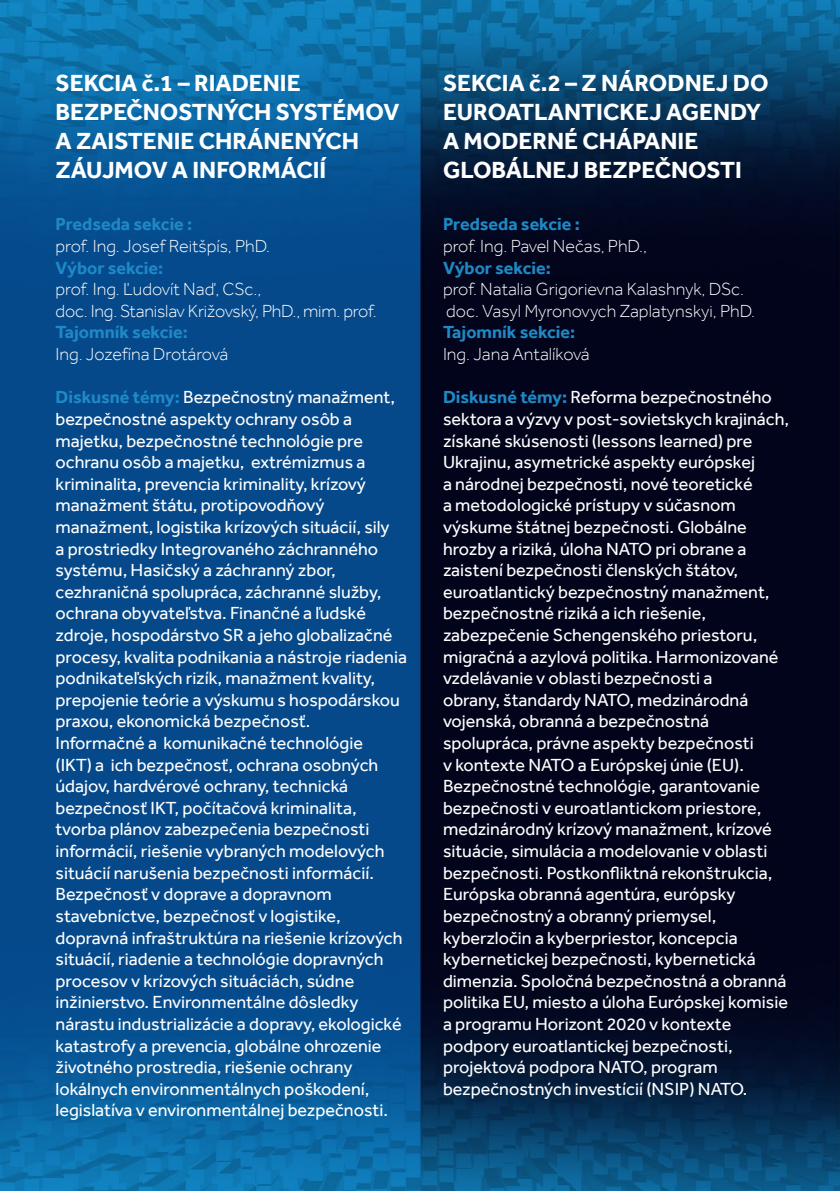
<style>
.page{position:relative;width:840px;height:1191px;background:#fff}
.page>*{position:absolute;margin:0;border:0;box-sizing:border-box;transform-origin:0 0}
.t1{font:700 24px/28.8px "Effra Corp";color:#fff}
.t2{font:18px/21.6px "Effra Corp";color:#fff}
.t3{font:300 18px/21.6px "Effra Corp";color:#fff}
.t4{font:700 18px "Effra Corp";color:#1f89c5}
.s1{font-weight:700;color:#1f89c5}
</style>
<div class="page">
<img style="left:1px;top:0;width:838px;height:1191px">
<img style="left:0;top:0;width:1px;height:1191px">
<h1 class="t1" style="left:55px;top:68px;width:345px">SEKCIA č.1 – RIADENIE<br>BEZPEČNOSTNÝCH SYSTÉMOV<br>A ZAISTENIE CHRÁNENÝCH<br>ZÁUJMOV A INFORMÁCIÍ</h1>
<p class="t4" style="left:55px;top:213px;width:138px">Predseda sekcie :</p>
<p class="t3" style="left:55px;top:235px;width:216px">prof. Ing. Josef Reitšpís, PhD.</p>
<p class="t4" style="left:55px;top:257px;width:109px">Výbor sekcie:</p>
<p class="t3" style="left:55px;top:278px;width:322px">prof. Ing. Ľudovít Naď, CSc.,<br>doc. Ing. Stanislav Križovský, PhD., mim. prof.</p>
<p class="t4" style="left:55px;top:321px;width:134px">Tajomník sekcie:</p>
<p class="t3" style="left:55px;top:343px;width:174px">Ing. Jozefína Drotárová</p>
<p class="t2" style="left:55px;top:386px;width:353px"><span class="s1">Diskusné témy:</span> Bezpečnostný manažment, bezpečnostné aspekty ochrany osôb a majetku, bezpečnostné technológie pre ochranu osôb a majetku, extrémizmus a kriminalita, prevencia kriminality, krízový manažment štátu, protipovodňový manažment, logistika krízových situácií, sily<br>a prostriedky Integrovaného záchranného systému, Hasičský a záchranný zbor, cezhraničná spolupráca, záchranné služby, ochrana obyvateľstva. Finančné a ľudské zdroje, hospodárstvo SR a jeho globalizačné procesy, kvalita podnikania a nástroje riadenia podnikateľských rizík, manažment kvality, prepojenie teórie a výskumu s hospodárskou praxou, ekonomická bezpečnosť.<br>Informačné a komunikačné technológie<br>(IKT) a ich bezpečnosť, ochrana osobných údajov, hardvérové ochrany, technická bezpečnosť IKT, počítačová kriminalita, tvorba plánov zabezpečenia bezpečnosti informácií, riešenie vybraných modelových situácií narušenia bezpečnosti informácií.<br>Bezpečnosť v doprave a dopravnom stavebníctve, bezpečnosť v logistike, dopravná infraštruktúra na riešenie krízových situácií, riadenie a technológie dopravných procesov v krízových situáciách, súdne inžinierstvo. Environmentálne dôsledky nárastu industrializácie a dopravy, ekologické katastrofy a prevencia, globálne ohrozenie životného prostredia, riešenie ochrany lokálnych environmentálnych poškodení, legislatíva v environmentálnej bezpečnosti.</p>
<h1 class="t1" style="left:443px;top:68px;width:327px">SEKCIA č.2 – Z NÁRODNEJ DO<br>EUROATLANTICKEJ AGENDY<br>A MODERNÉ CHÁPANIE<br>GLOBÁLNEJ BEZPEČNOSTI</h1>
<p class="t4" style="left:443px;top:213px;width:138px">Predseda sekcie :</p>
<p class="t3" style="left:443px;top:235px;width:205px">prof. Ing. Pavel Nečas, PhD.,</p>
<p class="t4" style="left:443px;top:257px;width:109px">Výbor sekcie:</p>
<p class="t3" style="left:443px;top:278px;width:313px">prof. Natalia Grigorievna Kalashnyk, DSc. doc. Vasyl Myronovych Zaplatynskyi, PhD.</p>
<p class="t4" style="left:443px;top:321px;width:134px">Tajomník sekcie:</p>
<p class="t3" style="left:443px;top:343px;width:148px">Ing. Jana Antalíková</p>
<p class="t2" style="left:443px;top:386px;width:347px"><span class="s1">Diskusné témy:</span> Reforma bezpečnostného sektora a výzvy v post-sovietskych krajinách, získané skúsenosti (lessons learned) pre Ukrajinu, asymetrické aspekty európskej<br>a národnej bezpečnosti, nové teoretické<br>a metodologické prístupy v súčasnom výskume štátnej bezpečnosti. Globálne hrozby a riziká, úloha NATO pri obrane a zaistení bezpečnosti členských štátov, euroatlantický bezpečnostný manažment, bezpečnostné riziká a ich riešenie, zabezpečenie Schengenského priestoru, migračná a azylová politika. Harmonizované vzdelávanie v oblasti bezpečnosti a<br>obrany, štandardy NATO, medzinárodná vojenská, obranná a bezpečnostná spolupráca, právne aspekty bezpečnosti<br>v kontexte NATO a Európskej únie (EU).<br>Bezpečnostné technológie, garantovanie bezpečnosti v euroatlantickom priestore, medzinárodný krízový manažment, krízové situácie, simulácia a modelovanie v oblasti bezpečnosti. Postkonfliktná rekonštrukcia, Európska obranná agentúra, európsky bezpečnostný a obranný priemysel, kyberzločin a kyberpriestor, koncepcia kybernetickej bezpečnosti, kybernetická dimenzia. Spoločná bezpečnostná a obranná politika EU, miesto a úloha Európskej komisie a programu Horizont 2020 v kontexte podpory euroatlantickej bezpečnosti, projektová podpora NATO, program bezpečnostných investícií (NSIP) NATO.</p>
</div>
